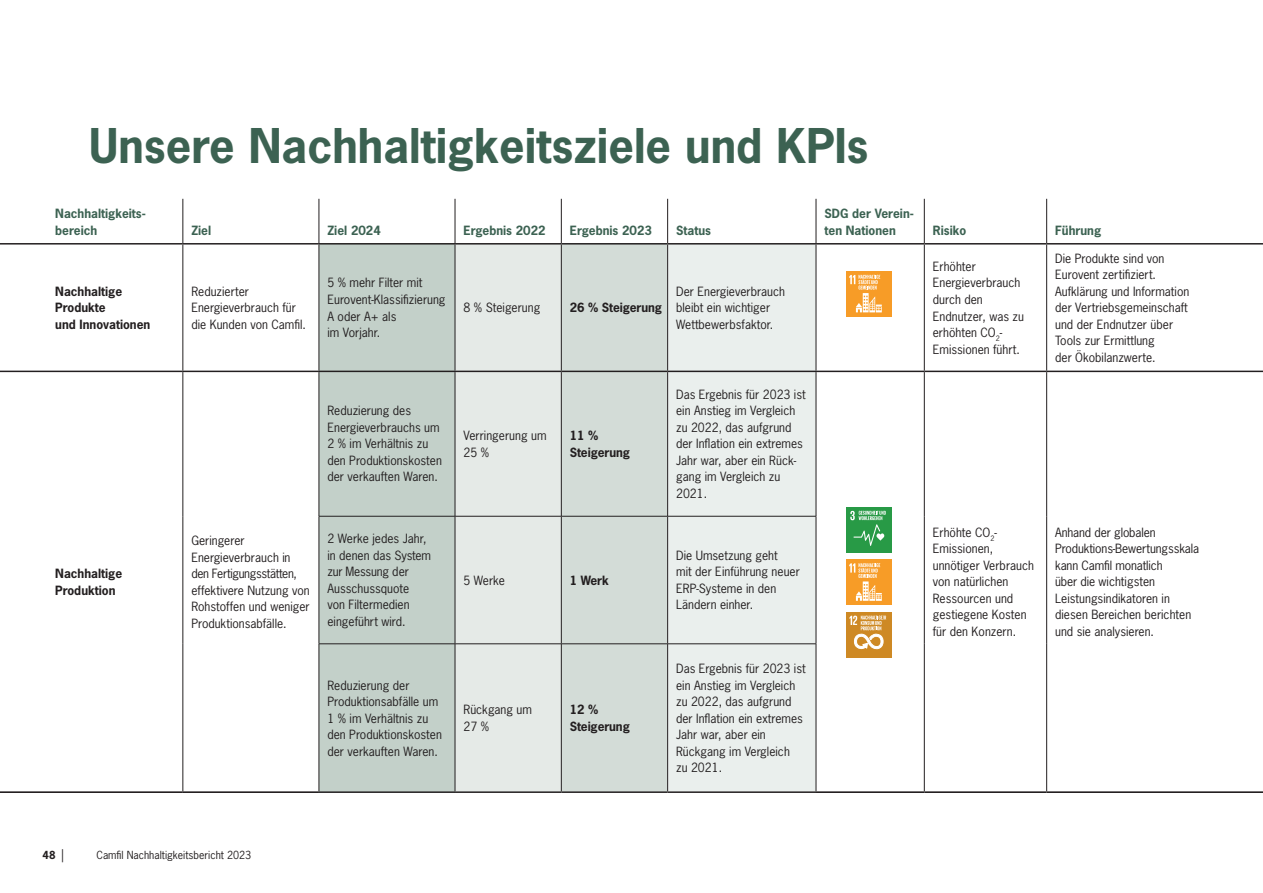
<style>
.page{position:relative;width:1263px;height:893px;background:#fff}
.page>*{position:absolute;margin:0;border:0;box-sizing:border-box;transform-origin:0 0}
.t1{font:700 45px "News Gothic Std";color:#3c6252}
.t2{font:12px/16.5px "News Gothic Std";color:#231f20}
.t3{font:700 12px/16.5px "News Gothic Std";color:#3c6252}
.t4{font:700 12px/16.5px "News Gothic Std";color:#231f20}
.t5{font:10.5px "News Gothic Std";color:#231f20}
.t6{font:700 10.5px "News Gothic Std";color:#231f20}
.s1{font-weight:400;font-size:13.2px}
</style>
<div class="page">
<div style="left:320px;top:245px;width:135px;height:546px;background:#c3d0c9"></div>
<div style="left:456px;top:245px;width:105px;height:546px;background:#e5eae7"></div>
<div style="left:562px;top:245px;width:105px;height:546px;background:#d3dcd7"></div>
<div style="left:668px;top:245px;width:148px;height:546px;background:#eaefed"></div>
<hr style="left:183px;top:199px;width:1px;height:44px;background:#231f20">
<hr style="left:319px;top:199px;width:1px;height:44px;background:#231f20">
<hr style="left:455px;top:199px;width:1px;height:44px;background:#231f20">
<hr style="left:561px;top:199px;width:1px;height:44px;background:#231f20">
<hr style="left:667px;top:199px;width:1px;height:44px;background:#231f20">
<hr style="left:816px;top:199px;width:1px;height:44px;background:#231f20">
<hr style="left:924px;top:199px;width:1px;height:44px;background:#231f20">
<hr style="left:1046px;top:199px;width:1px;height:44px;background:#231f20">
<hr style="left:183px;top:245px;width:1px;height:126px;background:#231f20">
<hr style="left:319px;top:245px;width:1px;height:126px;background:#231f20">
<hr style="left:455px;top:245px;width:1px;height:126px;background:#231f20">
<hr style="left:561px;top:245px;width:1px;height:126px;background:#231f20">
<hr style="left:667px;top:245px;width:1px;height:126px;background:#231f20">
<hr style="left:816px;top:245px;width:1px;height:126px;background:#231f20">
<hr style="left:924px;top:245px;width:1px;height:126px;background:#231f20">
<hr style="left:1046px;top:245px;width:1px;height:126px;background:#231f20">
<hr style="left:183px;top:372px;width:1px;height:144px;background:#231f20">
<hr style="left:319px;top:372px;width:1px;height:144px;background:#231f20">
<hr style="left:455px;top:372px;width:1px;height:144px;background:#231f20">
<hr style="left:561px;top:372px;width:1px;height:144px;background:#231f20">
<hr style="left:667px;top:372px;width:1px;height:144px;background:#231f20">
<hr style="left:816px;top:372px;width:1px;height:144px;background:#231f20">
<hr style="left:924px;top:372px;width:1px;height:144px;background:#231f20">
<hr style="left:1046px;top:372px;width:1px;height:144px;background:#231f20">
<hr style="left:183px;top:516px;width:1px;height:128px;background:#231f20">
<hr style="left:319px;top:516px;width:136px;height:1px;background:#231f20">
<hr style="left:319px;top:516px;width:1px;height:128px;background:#231f20">
<hr style="left:455px;top:516px;width:106px;height:1px;background:#231f20">
<hr style="left:455px;top:516px;width:1px;height:128px;background:#231f20">
<hr style="left:561px;top:516px;width:107px;height:1px;background:#231f20">
<hr style="left:561px;top:516px;width:1px;height:128px;background:#231f20">
<hr style="left:668px;top:516px;width:148px;height:1px;background:#231f20">
<hr style="left:667px;top:516px;width:1px;height:128px;background:#231f20">
<hr style="left:816px;top:516px;width:1px;height:128px;background:#231f20">
<hr style="left:924px;top:516px;width:1px;height:128px;background:#231f20">
<hr style="left:1046px;top:516px;width:1px;height:128px;background:#231f20">
<hr style="left:183px;top:644px;width:1px;height:147px;background:#231f20">
<hr style="left:319px;top:643px;width:136px;height:1px;background:#231f20">
<hr style="left:319px;top:644px;width:1px;height:147px;background:#231f20">
<hr style="left:455px;top:643px;width:106px;height:1px;background:#231f20">
<hr style="left:455px;top:644px;width:1px;height:147px;background:#231f20">
<hr style="left:561px;top:643px;width:107px;height:1px;background:#231f20">
<hr style="left:561px;top:644px;width:1px;height:147px;background:#231f20">
<hr style="left:668px;top:643px;width:148px;height:1px;background:#231f20">
<hr style="left:667px;top:644px;width:1px;height:147px;background:#231f20">
<hr style="left:816px;top:644px;width:1px;height:147px;background:#231f20">
<hr style="left:924px;top:644px;width:1px;height:147px;background:#231f20">
<hr style="left:1046px;top:644px;width:1px;height:147px;background:#231f20">
<hr style="left:0;top:791px;width:183px;height:2px;background:#231f20">
<hr style="left:183px;top:791px;width:136px;height:2px;background:#231f20">
<hr style="left:816px;top:791px;width:108px;height:2px;background:#231f20">
<hr style="left:924px;top:791px;width:123px;height:2px;background:#231f20">
<hr style="left:1047px;top:791px;width:216px;height:2px;background:#231f20">
<hr style="left:0;top:371px;width:183px;height:1px;background:#231f20">
<hr style="left:183px;top:371px;width:136px;height:1px;background:#231f20">
<hr style="left:319px;top:371px;width:136px;height:1px;background:#231f20">
<hr style="left:455px;top:371px;width:106px;height:1px;background:#231f20">
<hr style="left:561px;top:371px;width:107px;height:1px;background:#231f20">
<hr style="left:668px;top:371px;width:148px;height:1px;background:#231f20">
<hr style="left:816px;top:371px;width:108px;height:1px;background:#231f20">
<hr style="left:924px;top:371px;width:123px;height:1px;background:#231f20">
<hr style="left:1047px;top:371px;width:216px;height:1px;background:#231f20">
<hr style="left:319px;top:791px;width:136px;height:2px;background:#231f20">
<hr style="left:455px;top:791px;width:106px;height:2px;background:#231f20">
<hr style="left:561px;top:791px;width:107px;height:2px;background:#231f20">
<hr style="left:668px;top:791px;width:148px;height:2px;background:#231f20">
<hr style="left:0;top:243px;width:183px;height:2px;background:#231f20">
<hr style="left:183px;top:243px;width:136px;height:2px;background:#231f20">
<hr style="left:319px;top:243px;width:136px;height:2px;background:#231f20">
<hr style="left:455px;top:243px;width:106px;height:2px;background:#231f20">
<hr style="left:561px;top:243px;width:107px;height:2px;background:#231f20">
<hr style="left:668px;top:243px;width:148px;height:2px;background:#231f20">
<hr style="left:816px;top:243px;width:108px;height:2px;background:#231f20">
<hr style="left:924px;top:243px;width:123px;height:2px;background:#231f20">
<hr style="left:1047px;top:243px;width:216px;height:2px;background:#231f20">
<div style="left:846px;top:271px;width:46px;height:46px;background:#f79c27"></div>
<svg style="left:849px;top:275px;width:33px;height:37px"></svg>
<div style="left:846px;top:559px;width:46px;height:46px;background:#f79c27"></div>
<svg style="left:849px;top:563px;width:33px;height:38px"></svg>
<div style="left:846px;top:612px;width:46px;height:46px;background:#ce8924"></div>
<svg style="left:849px;top:615px;width:37px;height:34px"></svg>
<div style="left:846px;top:507px;width:46px;height:46px;background:#289a46"></div>
<svg style="left:850px;top:511px;width:36px;height:35px"></svg>
<p class="t1" style="left:89px;top:116px;width:781px">Unsere Nachhaltigkeitsziele und KPIs</p>
<p class="t3" style="left:55px;top:205px;width:92px">Nachhaltigkeits&shy;bereich</p>
<p class="t3" style="left:824px;top:205px;width:91px">SDG der Verein&shy;ten Nationen</p>
<p class="t3" style="left:191px;top:222px;width:21px">Ziel</p>
<p class="t3" style="left:327px;top:222px;width:55px">Ziel 2024</p>
<p class="t3" style="left:463px;top:222px;width:84px">Ergebnis 2022</p>
<p class="t3" style="left:570px;top:222px;width:84px">Ergebnis 2023</p>
<p class="t3" style="left:676px;top:222px;width:36px">Status</p>
<p class="t4" style="left:55px;top:283px;width:97px">Nachhaltige<br>Produkte<br>und Innovationen</p>
<p class="t2" style="left:191px;top:283px;width:116px">Reduzierter<br>Energieverbrauch für die Kunden von Camfil.</p>
<p class="t2" style="left:327px;top:275px;width:120px">5 % mehr Filter mit<br>Eurovent-Klassifizierung<br>A oder A+ als<br>im Vorjahr.</p>
<p class="t2" style="left:463px;top:299px;width:78px">8 % Steigerung</p>
<p class="t4" style="left:570px;top:299px;width:94px">26 % Steigerung</p>
<p class="t2" style="left:676px;top:283px;width:110px">Der Energieverbrauch bleibt ein wichtiger<br>Wettbewerbsfaktor.</p>
<p class="t4" style="left:55px;top:565px;width:68px">Nachhaltige<br>Produktion</p>
<p class="t2" style="left:327px;top:403px;width:116px">Reduzierung des<br>Energieverbrauchs um<br>2 % im Verhältnis zu den Produktionskosten der verkauften Waren.</p>
<p class="t2" style="left:191px;top:532px;width:120px">Geringerer<br>Energieverbrauch in den Fertigungsstätten, effektivere Nutzung von<br>Rohstoffen und weniger<br>Produktionsabfälle.</p>
<p class="t2" style="left:327px;top:531px;width:105px">2 Werke jedes Jahr, in denen das System zur Messung der<br>Ausschussquote<br>von Filtermedien eingeführt wird.</p>
<p class="t2" style="left:327px;top:677px;width:116px">Reduzierung der<br>Produktionsabfälle um<br>1 % im Verhältnis zu den Produktionskosten der verkauften Waren.</p>
<p class="t2" style="left:463px;top:427px;width:85px">Verringerung um<br>25 %</p>
<p class="t4" style="left:570px;top:427px;width:62px">11 %<br>Steigerung</p>
<p class="t2" style="left:463px;top:572px;width:43px">5 Werke</p>
<p class="t4" style="left:570px;top:572px;width:41px">1 Werk</p>
<p class="t2" style="left:463px;top:701px;width:70px">Rückgang um<br>27 %</p>
<p class="t4" style="left:570px;top:701px;width:62px">12 %<br>Steigerung</p>
<p class="t2" style="left:676px;top:386px;width:131px">Das Ergebnis für 2023 ist ein Anstieg im Vergleich zu 2022, das aufgrund der Inflation ein extremes<br>Jahr war, aber ein Rück&shy;gang im Vergleich zu<br>2021.</p>
<p class="t2" style="left:676px;top:547px;width:125px">Die Umsetzung geht<br>mit der Einführung neuer<br>ERP-Systeme in den<br>Ländern einher.</p>
<p class="t2" style="left:676px;top:660px;width:131px">Das Ergebnis für 2023 ist ein Anstieg im Vergleich zu 2022, das aufgrund der Inflation ein extremes<br>Jahr war, aber ein<br>Rückgang im Vergleich<br>zu 2021.</p>
<p class="t3" style="left:933px;top:222px;width:35px">Risiko</p>
<p class="t3" style="left:1055px;top:222px;width:48px">Führung</p>
<p class="t2" style="left:933px;top:258px;width:93px">Erhöhter<br>Energieverbrauch durch den<br>Endnutzer, was zu erhöhten CO<sub>2</sub>-<br>Emissionen führt.</p>
<p class="t2" style="left:1055px;top:250px;width:136px">Die Produkte sind von<br>Eurovent zertifiziert.<br>Aufklärung und Information der Vertriebsgemeinschaft und der Endnutzer über<br>Tools zur Ermittlung<br>der Ökobilanzwerte.</p>
<p class="t2" style="left:933px;top:524px;width:103px">Erhöhte CO<sub>2</sub>-<br>Emissionen, unnötiger Verbrauch von natürlichen<br>Ressourcen und gestiegene Kosten für den Konzern.</p>
<p class="t2" style="left:1055px;top:524px;width:145px">Anhand der globalen<br>Produktions-Bewertungsskala kann Camfil monatlich<br>über die wichtigsten<br>Leistungsindikatoren in diesen Bereichen berichten und sie analysieren.</p>
<p class="t6" style="left:43px;top:848px;width:23px">48 <span class="s1">|</span></p>
<p class="t5" style="left:97px;top:848px;width:156px">Camfil Nachhaltigkeitsbericht 2023</p>
</div>
